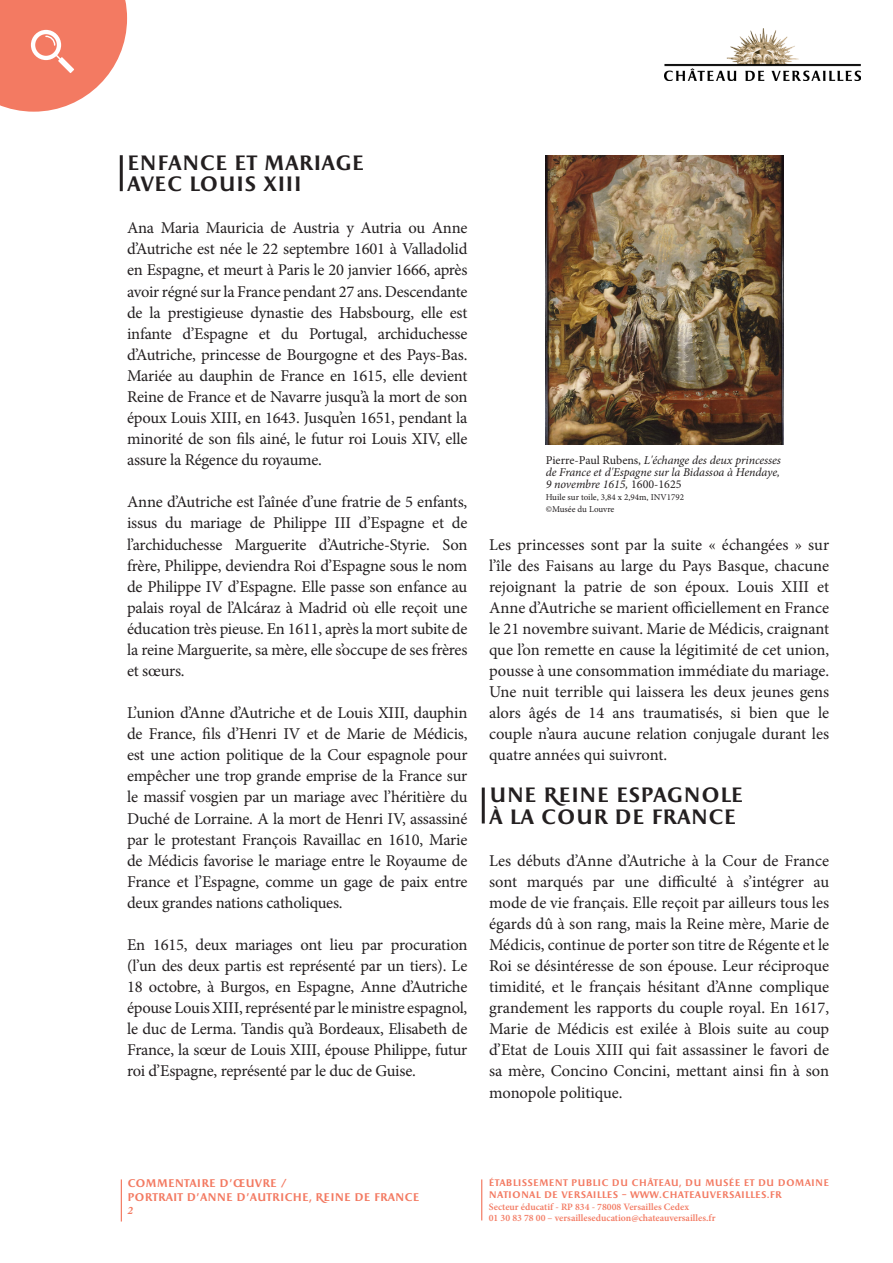
<style>
.page{position:relative;width:893px;height:1263px;background:#fff}
.page>*{position:absolute;margin:0;border:0;box-sizing:border-box;transform-origin:0 0}
.t1{font:700 21px "Apollon";color:#231f20}
.t2{font:16.5px/21px "Minion Pro";letter-spacing:-.015em;color:#231f20;text-align:justify}
.t3{font:italic 12px/12px "Minion Pro";letter-spacing:-.005em;color:#231f20}
.t4{font:700 11.25px/13.5px "Apollon";color:#f37a62}
.t5{font:italic 700 11.25px "Minion Pro";color:#f37a62}
.t6{font:600 9.75px/11.7px "Minion Pro";color:#f37a62}
.t7{font:700 9.6px/11.7px "Apollon";letter-spacing:.015em;color:#f37a62}
.t8{font:9px "Minion Pro";color:#231f20}
.s1{font-style:normal}
</style>
<div class="page">
<hr style="left:121px;top:1179px;width:1px;height:42px;background:#f37a62">
<hr style="left:481px;top:1179px;width:1px;height:41px;background:#f37a62">
<svg style="left:0;top:0;width:127px;height:112px"></svg>
<img style="left:665px;top:29px;width:195px;height:51px">
<img style="left:546px;top:155px;width:238px;height:289px">
<hr style="left:120px;top:155px;width:3px;height:36px;background:#231f20">
<hr style="left:482px;top:787px;width:3px;height:36px;background:#231f20">
<p class="t1" style="left:127px;top:151px;width:239px">ENFANCE ET MARIAGE</p>
<p class="t1" style="left:127px;top:172px;width:176px">AVEC LOUIS XIII</p>
<p class="t2" style="left:127px;top:218px;width:342px">Ana Maria Mauricia de Austria y Autria ou Anne d’Autriche est née le 22 septembre 1601 à Valladolid en Espagne, et meurt à Paris le 20 janvier 1666, après avoir régné sur la France pendant 27 ans. Descendante de la prestigieuse dynastie des Habsbourg, elle est infante d’Espagne et du Portugal, archiduchesse d’Autriche, princesse de Bourgogne et des Pays-Bas.<br>Mariée au dauphin de France en 1615, elle devient Reine de France et de Navarre jusqu’à la mort de son époux Louis XIII, en 1643. Jusqu’en 1651, pendant la minorité de son fils ainé, le futur roi Louis XIV, elle assure la Régence du royaume.</p>
<p class="t2" style="left:127px;top:492px;width:342px">Anne d’Autriche est l’aînée d’une fratrie de 5 enfants, issus du mariage de Philippe III d’Espagne et de l’archiduchesse Marguerite d’Autriche-Styrie. Son frère, Philippe, deviendra Roi d’Espagne sous le nom de Philippe IV d’Espagne. Elle passe son enfance au palais royal de l’Alcáraz à Madrid où elle reçoit une éducation très pieuse. En 1611, après la mort subite de la reine Marguerite, sa mère, elle s’occupe de ses frères et sœurs.</p>
<p class="t2" style="left:127px;top:702px;width:342px">L’union d’Anne d’Autriche et de Louis XIII, dauphin de France, fils d’Henri IV et de Marie de Médicis, est une action politique de la Cour espagnole pour empêcher une trop grande emprise de la France sur le massif vosgien par un mariage avec l’héritière du Duché de Lorraine. A la mort de Henri IV, assassiné par le protestant François Ravaillac en 1610, Marie de Médicis favorise le mariage entre le Royaume de France et l’Espagne, comme un gage de paix entre deux grandes nations catholiques.</p>
<p class="t2" style="left:127px;top:934px;width:342px">En 1615, deux mariages ont lieu par procuration (l’un des deux partis est représenté par un tiers). Le 18 octobre, à Burgos, en Espagne, Anne d’Autriche épouse Louis XIII, représenté par le ministre espagnol, le duc de Lerma. Tandis qu’à Bordeaux, Elisabeth de France, la sœur de Louis XIII, épouse Philippe, futur roi d’Espagne, représenté par le duc de Guise.</p>
<p class="t3" style="left:546px;top:454px;width:237px"><span class="s1">Pierre-Paul Rubens,</span> L'échange des deux princesses de France et d'Espagne sur la Bidassoa à Hendaye,</p>
<p class="t3" style="left:546px;top:478px;width:137px">9 novembre 1615, <span class="s1">1600-1625</span></p>
<p class="t8" style="left:546px;top:491px;width:140px">Huile sur toile, 3,84 x 2,94m, INV1792</p>
<p class="t8" style="left:546px;top:503px;width:70px">©Musée du Louvre</p>
<p class="t2" style="left:489px;top:534px;width:342px">Les princesses sont par la suite « échangées » sur l’île des Faisans au large du Pays Basque, chacune rejoignant la patrie de son époux. Louis XIII et Anne d’Autriche se marient officiellement en France le 21 novembre suivant. Marie de Médicis, craignant que l’on remette en cause la légitimité de cet union, pousse à une consommation immédiate du mariage.<br>Une nuit terrible qui laissera les deux jeunes gens alors âgés de 14 ans traumatisés, si bien que le couple n’aura aucune relation conjugale durant les quatre années qui suivront.</p>
<p class="t1" style="left:489px;top:783px;width:256px">UNE REINE ESPAGNOLE</p>
<p class="t1" style="left:489px;top:804px;width:249px">À LA COUR DE FRANCE</p>
<p class="t2" style="left:489px;top:850px;width:342px">Les débuts d’Anne d’Autriche à la Cour de France sont marqués par une difficulté à s’intégrer au mode de vie français. Elle reçoit par ailleurs tous les égards dû à son rang, mais la Reine mère, Marie de Médicis, continue de porter son titre de Régente et le Roi se désintéresse de son épouse. Leur réciproque timidité, et le français hésitant d’Anne complique grandement les rapports du couple royal. En 1617, Marie de Médicis est exilée à Blois suite au coup d’Etat de Louis XIII qui fait assassiner le favori de sa mère, Concino Concini, mettant ainsi fin à son monopole politique.</p>
<p class="t4" style="left:128px;top:1177px;width:294px">COMMENTAIRE D’ŒUVRE /<br>PORTRAIT D'ANNE D'AUTRICHE, REINE DE FRANCE</p>
<p class="t5" style="left:128px;top:1202px;width:7px">2</p>
<p class="t7" style="left:489px;top:1177px;width:342px">ÉTABLISSEMENT PUBLIC DU CHÂTEAU, DU MUSÉE ET DU DOMAINE<br>NATIONAL DE VERSAILLES – WWW.CHATEAUVERSAILLES.FR</p>
<p class="t6" style="left:489px;top:1201px;width:228px">Secteur éducatif - RP 834 - 78008 Versailles Cedex<br>01 30 83 78 00 – versailleseducation@chateauversailles.fr</p>
</div>
